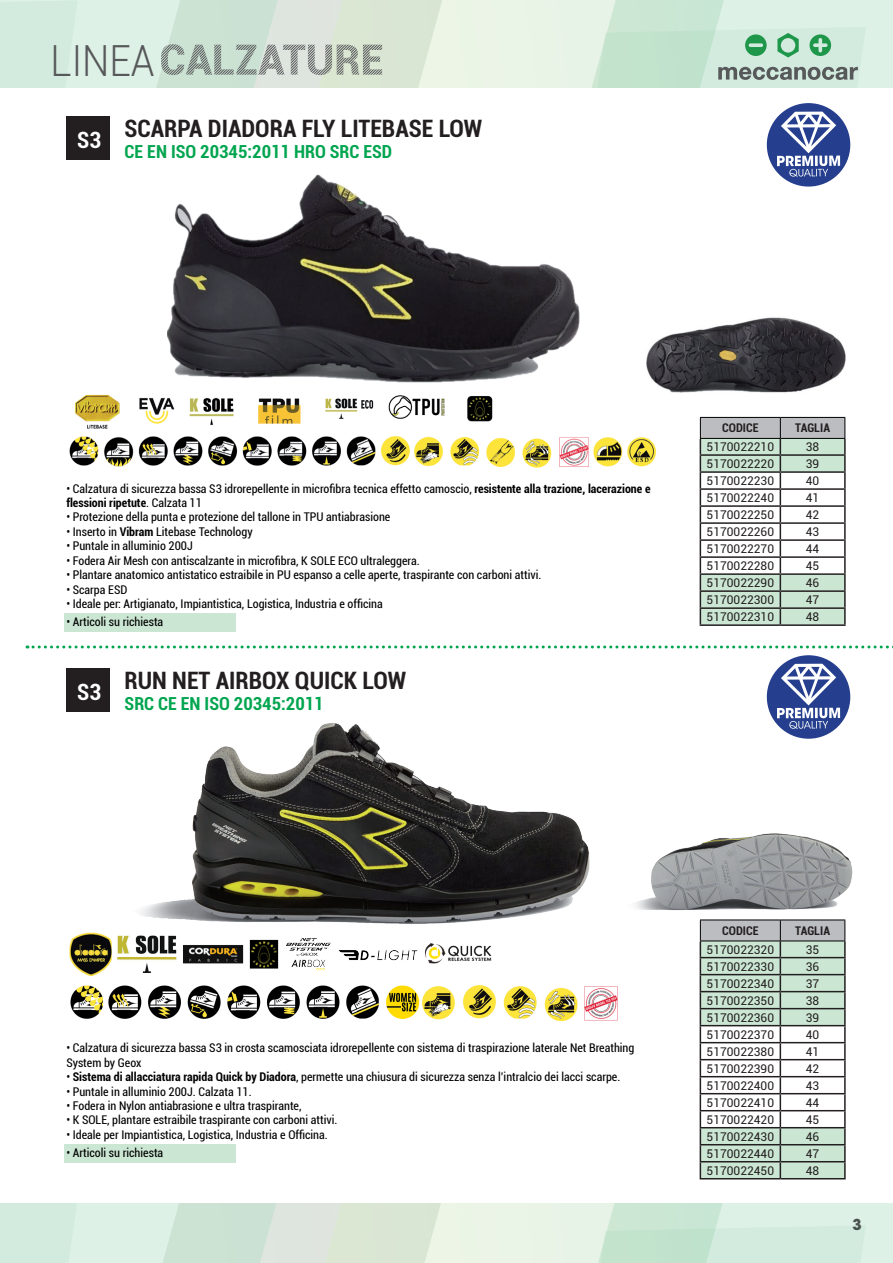
<style>
.page{position:relative;width:893px;height:1263px;background:#fff}
.page>*{position:absolute;margin:0;border:0;box-sizing:border-box;transform-origin:0 0}
.t1{font:300 42.9px "Roboto";color:#57585a;scale:.9 1}
.t2{font:700 condensed 24px "Roboto";color:#231f20}
.t3{font:700 condensed 22.5px "Roboto";color:#fff}
.t4{font:700 condensed 18px "Roboto";color:#00a54f}
.t5{font:700 15px "ITC Avant Garde Std";color:#57585a}
.t6{font:condensed 12px/14.4px "Roboto";color:#000}
.t7{font:12px "Roboto";color:#231f20}
.t8{font:700 condensed 12px "Roboto";color:#231f20}
.s1{font-weight:700}
</style>
<div class="page">
<svg style="left:0;top:1203px;width:893px;height:60px;background:#d8ebdd"></svg>
<svg style="left:0;top:0;width:893px;height:87px;background:#d2e5d7"></svg>
<div style="left:767px;top:655px;width:83px;height:84px;background:#253f8e;border-radius:50%"></div>
<svg style="left:777px;top:664px;width:63px;height:65px"></svg>
<div style="left:64px;top:1144px;width:172px;height:18px;background:#cbe6d3"></div>
<div style="left:66px;top:117px;width:44px;height:43px;background:#231f20"></div>
<hr style="left:700px;top:624px;width:80px;height:2px;background:#231f20">
<hr style="left:780px;top:624px;width:66px;height:2px;background:#231f20">
<svg style="left:700px;top:417px;width:146px;height:208px"></svg>
<hr style="left:700px;top:438px;width:80px;height:1px;background:#000">
<hr style="left:780px;top:438px;width:65px;height:1px;background:#000">
<div style="left:66px;top:668px;width:44px;height:44px;background:#231f20"></div>
<div style="left:64px;top:613px;width:172px;height:18px;background:#cbe6d3"></div>
<img style="left:646px;top:317px;width:200px;height:76px">
<img style="left:167px;top:174px;width:413px;height:209px">
<img style="left:69px;top:388px;width:634px;height:103px">
<hr style="left:700px;top:919px;width:80px;height:1px;background:#000">
<hr style="left:780px;top:919px;width:65px;height:1px;background:#000">
<svg style="left:700px;top:920px;width:146px;height:259px"></svg>
<hr style="left:700px;top:940px;width:80px;height:1px;background:#000">
<hr style="left:780px;top:940px;width:65px;height:1px;background:#000">
<img style="left:657px;top:833px;width:196px;height:77px">
<img style="left:140px;top:723px;width:517px;height:201px">
<img style="left:69px;top:932px;width:549px;height:90px">
<svg style="left:27px;top:645px;width:866px;height:3px"></svg>
<div style="left:767px;top:103px;width:83px;height:84px;background:#253f8e;border-radius:50%"></div>
<svg style="left:777px;top:112px;width:63px;height:65px"></svg>
<h1 class="t1" style="left:50px;top:31px;width:117px">LINEA</h1>
<h3 class="t3" style="left:77px;top:124px;width:25px">S3</h3>
<h2 class="t2" style="left:125px;top:111px;width:359px">SCARPA DIADORA FLY LITEBASE LOW</h2>
<h3 class="t4" style="left:125px;top:139px;width:269px">CE EN ISO 20345:2011 HRO SRC ESD</h3>
<p class="t6" style="left:66px;top:481px;width:586px">• Calzatura di sicurezza bassa S3 idrorepellente in microfibra tecnica effetto camoscio, <span class="s1">resistente alla trazione, lacerazione e flessioni ripetute</span>. Calzata 11</p>
<p class="t6" style="left:66px;top:510px;width:326px">• Protezione della punta e protezione del tallone in TPU antiabrasione</p>
<p class="t6" style="left:66px;top:524px;width:188px">• Inserto in <span class="s1">Vibram</span> Litebase Technology</p>
<p class="t6" style="left:66px;top:538px;width:128px">• Puntale in alluminio 200J</p>
<p class="t6" style="left:66px;top:553px;width:355px">• Fodera Air Mesh con antiscalzante in microfibra, K SOLE ECO ultraleggera.</p>
<p class="t6" style="left:66px;top:567px;width:476px">• Plantare anatomico antistatico estraibile in PU espanso a celle aperte, traspirante con carboni attivi.</p>
<p class="t6" style="left:66px;top:582px;width:63px">• Scarpa ESD</p>
<p class="t6" style="left:66px;top:596px;width:318px">• Ideale per: Artigianato, Impiantistica, Logistica, Industria e officina</p>
<p class="t6" style="left:66px;top:614px;width:98px">• Articoli su richiesta</p>
<h3 class="t3" style="left:77px;top:676px;width:25px">S3</h3>
<h2 class="t2" style="left:125px;top:663px;width:283px">RUN NET AIRBOX QUICK LOW</h2>
<h3 class="t4" style="left:125px;top:691px;width:201px">SRC CE EN ISO 20345:2011</h3>
<p class="t8" style="left:722px;top:420px;width:38px">CODICE</p>
<p class="t8" style="left:795px;top:420px;width:36px">TAGLIA</p>
<p class="t7" style="left:707px;top:438px;width:69px">5170022210</p>
<p class="t7" style="left:806px;top:438px;width:15px">38</p>
<p class="t7" style="left:707px;top:455px;width:69px">5170022220</p>
<p class="t7" style="left:806px;top:455px;width:15px">39</p>
<p class="t7" style="left:707px;top:472px;width:69px">5170022230</p>
<p class="t7" style="left:806px;top:472px;width:15px">40</p>
<p class="t7" style="left:707px;top:489px;width:69px">5170022240</p>
<p class="t7" style="left:806px;top:489px;width:15px">41</p>
<p class="t7" style="left:707px;top:506px;width:69px">5170022250</p>
<p class="t7" style="left:806px;top:506px;width:15px">42</p>
<p class="t7" style="left:707px;top:523px;width:69px">5170022260</p>
<p class="t7" style="left:806px;top:523px;width:15px">43</p>
<p class="t7" style="left:707px;top:540px;width:69px">5170022270</p>
<p class="t7" style="left:806px;top:540px;width:15px">44</p>
<p class="t7" style="left:707px;top:557px;width:69px">5170022280</p>
<p class="t7" style="left:806px;top:557px;width:15px">45</p>
<p class="t7" style="left:707px;top:574px;width:69px">5170022290</p>
<p class="t7" style="left:806px;top:574px;width:15px">46</p>
<p class="t7" style="left:707px;top:591px;width:69px">5170022300</p>
<p class="t7" style="left:806px;top:591px;width:15px">47</p>
<p class="t7" style="left:707px;top:608px;width:69px">5170022310</p>
<p class="t7" style="left:806px;top:608px;width:15px">48</p>
<p class="t6" style="left:66px;top:1040px;width:570px">• Calzatura di sicurezza bassa S3 in crosta scamosciata idrorepellente con sistema di traspirazione laterale Net Breathing<br>System by Geox</p>
<p class="t6" style="left:66px;top:1069px;width:555px">• <span class="s1">Sistema di allacciatura rapida Quick by Diadora</span>, permette una chiusura di sicurezza senza l’intralcio dei lacci scarpe.</p>
<p class="t6" style="left:66px;top:1084px;width:187px">• Puntale in alluminio 200J. Calzata 11.</p>
<p class="t6" style="left:66px;top:1098px;width:237px">• Fodera in Nylon antiabrasione e ultra traspirante,</p>
<p class="t6" style="left:66px;top:1112px;width:273px">• K SOLE, plantare estraibile traspirante con carboni attivi.</p>
<p class="t6" style="left:66px;top:1127px;width:263px">• Ideale per Impiantistica, Logistica, Industria e Officina.</p>
<p class="t6" style="left:66px;top:1145px;width:98px">• Articoli su richiesta</p>
<p class="t8" style="left:722px;top:922px;width:38px">CODICE</p>
<p class="t8" style="left:795px;top:922px;width:36px">TAGLIA</p>
<p class="t7" style="left:707px;top:941px;width:69px">5170022320</p>
<p class="t7" style="left:806px;top:941px;width:15px">35</p>
<p class="t7" style="left:707px;top:958px;width:69px">5170022330</p>
<p class="t7" style="left:806px;top:958px;width:15px">36</p>
<p class="t7" style="left:707px;top:975px;width:69px">5170022340</p>
<p class="t7" style="left:806px;top:975px;width:15px">37</p>
<p class="t7" style="left:707px;top:992px;width:69px">5170022350</p>
<p class="t7" style="left:806px;top:992px;width:15px">38</p>
<p class="t7" style="left:707px;top:1009px;width:69px">5170022360</p>
<p class="t7" style="left:806px;top:1009px;width:15px">39</p>
<p class="t7" style="left:707px;top:1026px;width:69px">5170022370</p>
<p class="t7" style="left:806px;top:1026px;width:15px">40</p>
<p class="t7" style="left:707px;top:1043px;width:69px">5170022380</p>
<p class="t7" style="left:806px;top:1043px;width:15px">41</p>
<p class="t7" style="left:707px;top:1060px;width:69px">5170022390</p>
<p class="t7" style="left:806px;top:1060px;width:15px">42</p>
<p class="t7" style="left:707px;top:1077px;width:69px">5170022400</p>
<p class="t7" style="left:806px;top:1077px;width:15px">43</p>
<p class="t7" style="left:707px;top:1094px;width:69px">5170022410</p>
<p class="t7" style="left:806px;top:1094px;width:15px">44</p>
<p class="t7" style="left:707px;top:1111px;width:69px">5170022420</p>
<p class="t7" style="left:806px;top:1111px;width:15px">45</p>
<p class="t7" style="left:707px;top:1128px;width:69px">5170022430</p>
<p class="t7" style="left:806px;top:1128px;width:15px">46</p>
<p class="t7" style="left:707px;top:1145px;width:69px">5170022440</p>
<p class="t7" style="left:806px;top:1145px;width:15px">47</p>
<p class="t7" style="left:707px;top:1162px;width:69px">5170022450</p>
<p class="t7" style="left:806px;top:1162px;width:15px">48</p>
<p class="t5" style="left:853px;top:1215px;width:11px">3</p>
</div>
